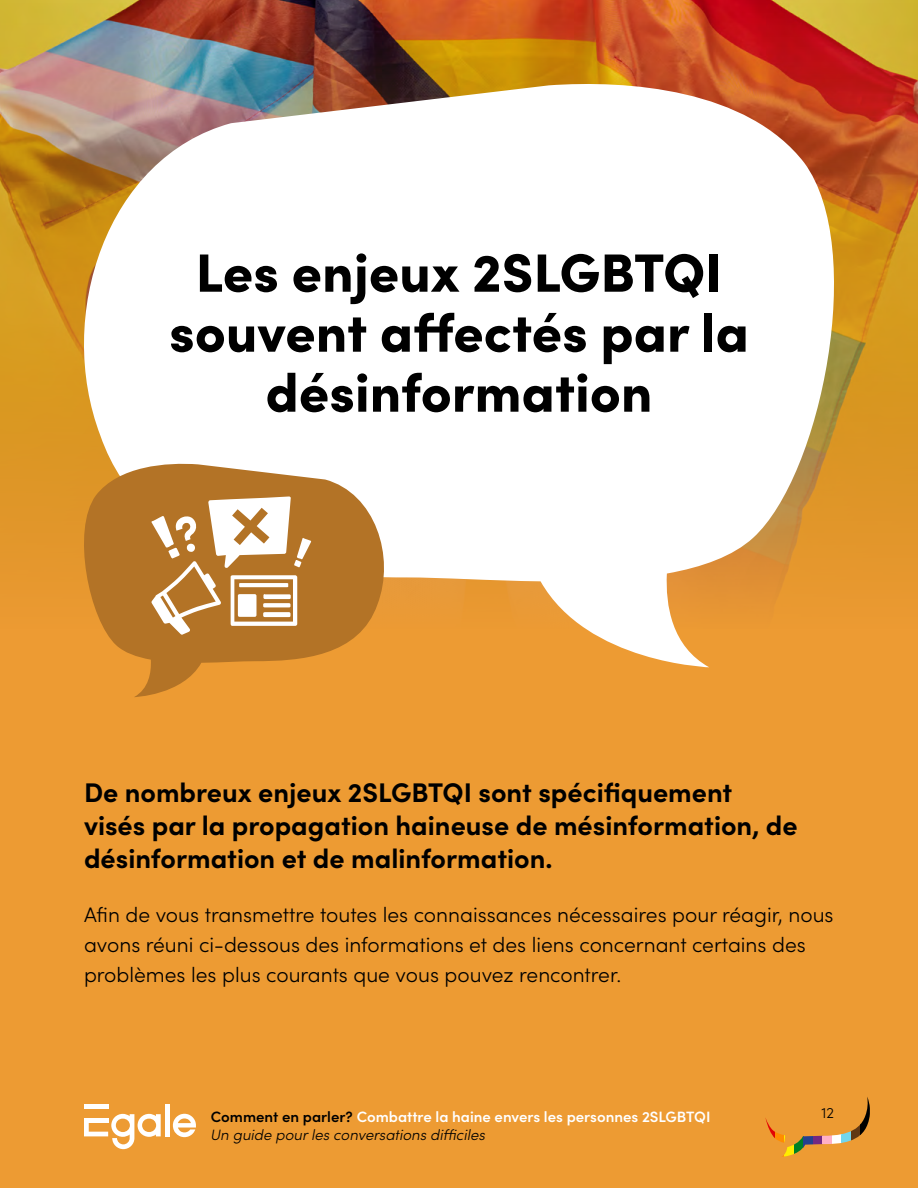
<style>
.page{position:relative;width:918px;height:1188px;background:#ed9b33}
.page>*{position:absolute;margin:0;border:0;box-sizing:border-box;transform-origin:0 0}
.t1{font:900 54px/60px "Sofia Pro";color:#000;text-align:center}
.t2{font:700 27px/33px "Sofia Pro";color:#000}
.t3{font:300 21px/30px "Sofia Pro";color:#000}
.t4{font:600 15px "Sofia Pro";color:#fff}
.t5{font:italic 300 15px "Sofia Pro";color:#000}
.t6{font:300 15px "Sofia Pro";color:#000}
.s1{color:#000}
</style>
<div class="page">
<img style="left:0;top:0;width:918px;height:545px">
<hr style="left:165px;top:1104px;width:4px;height:32px;background:#fff">
<svg style="left:173px;top:1114px;width:23px;height:23px"></svg>
<svg style="left:84px;top:1114px;width:77px;height:35px"></svg>
<div style="left:84px;top:1104px;width:24px;height:5px;background:#fff"></div>
<div style="left:84px;top:1118px;width:24px;height:5px;background:#fff"></div>
<svg style="left:765px;top:1118px;width:10px;height:20px"></svg>
<svg style="left:775px;top:1132px;width:6px;height:10px"></svg>
<hr style="left:781px;top:1096px;width:3px;height:61px;background:#ff8c00">
<svg style="left:784px;top:1135px;width:10px;height:22px"></svg>
<svg style="left:794px;top:1136px;width:9px;height:18px"></svg>
<svg style="left:803px;top:1136px;width:10px;height:12px"></svg>
<svg style="left:813px;top:1135px;width:9px;height:10px"></svg>
<svg style="left:822px;top:1135px;width:10px;height:10px"></svg>
<svg style="left:832px;top:1134px;width:9px;height:10px"></svg>
<svg style="left:841px;top:1131px;width:10px;height:12px"></svg>
<svg style="left:851px;top:1125px;width:9px;height:16px"></svg>
<svg style="left:860px;top:1097px;width:10px;height:38px"></svg>
<svg style="left:55px;top:80px;width:812px;height:587px;background:#f1dfca"></svg>
<svg style="left:71px;top:462px;width:325px;height:235px;fill:#b37326"></svg>
<svg style="left:151px;top:496px;width:160px;height:139px;background:#cda472"></svg>
<h1 class="t1" style="left:169px;top:238px;width:581px">Les enjeux 2SLGBTQI souvent affectés par la désinformation</h1>
<p class="t2" style="left:84px;top:774px;width:715px">De nombreux enjeux 2SLGBTQI sont spécifiquement visés par la propagation haineuse de mésinformation, de désinformation et de malinformation.</p>
<p class="t3" style="left:84px;top:898px;width:751px">Afin de vous transmettre toutes les connaissances nécessaires pour réagir, nous avons réuni ci-dessous des informations et des liens concernant certains des problèmes les plus courants que vous pouvez rencontrer.</p>
<p class="t4" style="left:211px;top:1106px;width:501px"><span class="s1">Comment en parler?</span> Combattre la haine envers les personnes 2SLGBTQI</p>
<p class="t6" style="left:821px;top:1102px;width:14px">12</p>
<p class="t5" style="left:211px;top:1124px;width:276px">Un guide pour les conversations difficiles</p>
</div>
